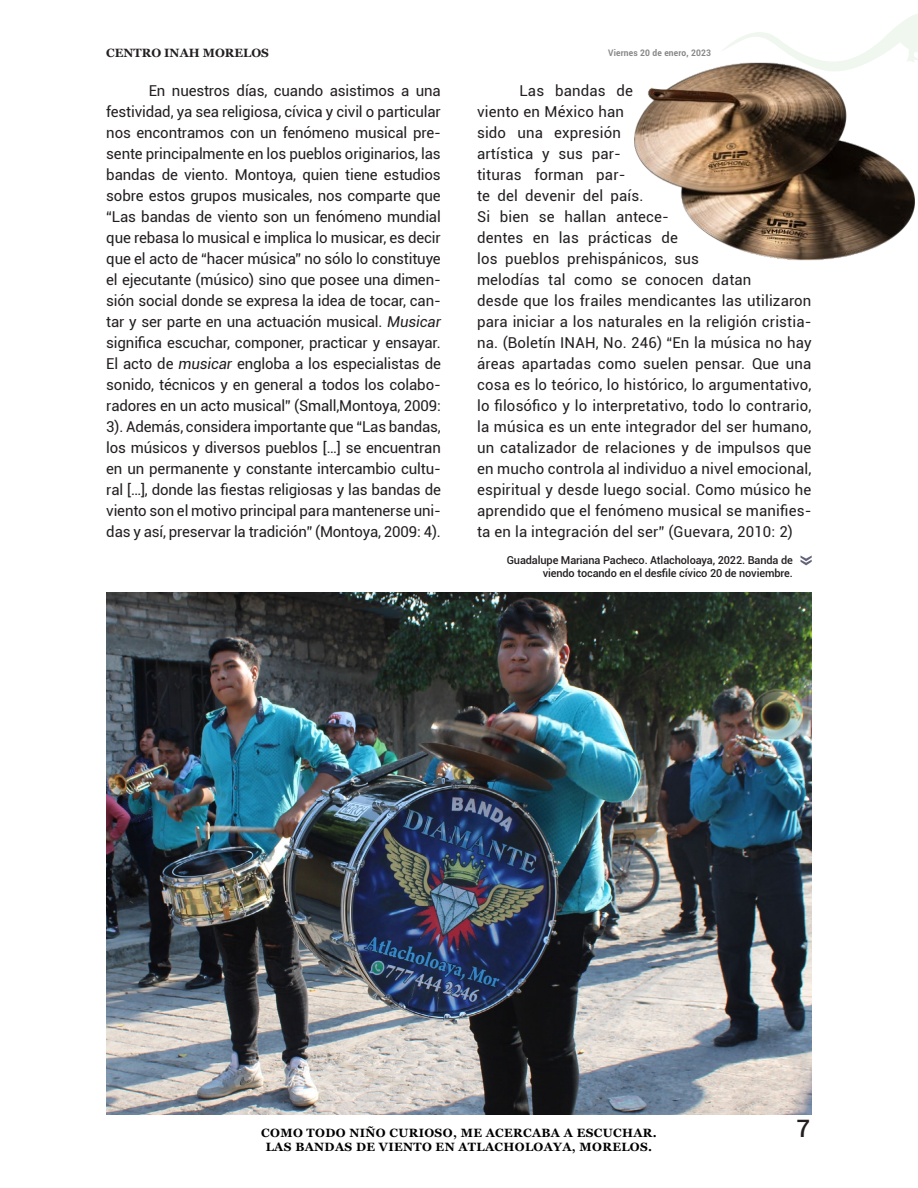
<style>
.page{position:relative;width:918px;height:1188px;background:#fff}
.page>*{position:absolute;margin:0;border:0;box-sizing:border-box;transform-origin:0 0}
.t1{font:500 24px "Roboto";color:#231f20}
.TEXTO_COMPLETO{font:15px/21px "Roboto";letter-spacing:.01em;color:#231f20;text-align:justify}
.t2{font:700 12px "Georgia";letter-spacing:.03em;color:#000001}
.t3{font:700 12px "Georgia";color:#231f20}
.t4{font:500 10.95px/13.5px "Roboto";letter-spacing:-.01em;color:#231f20;text-align:right}
.t5{font:700 9px "Roboto";letter-spacing:.02em;color:#878787;scale:.94 1}
.s1{font-style:italic}
</style>
<div class="page">
<img style="left:106px;top:592px;width:706px;height:522px">
<img style="left:634px;top:66px;width:281px;height:195px">
<svg style="left:801px;top:556px;width:11px;height:9px"></svg>
<svg style="left:721px;top:14px;width:197px;height:57px"></svg>
<p class="t3" style="left:106px;top:45px;width:164px">CENTRO INAH MORELOS</p>
<p class="t5" style="left:608px;top:47px;width:111px">Viernes 20 de enero, 2023</p>
<p class="TEXTO_COMPLETO" style="left:106px;top:80px;width:336px;text-indent:43px">En nuestros días, cuando asistimos a una festividad, ya sea religiosa, cívica y civil o particular nos encontramos con un fenómeno musical pre&shy;sente principalmente en los pueblos originarios, las bandas de viento. Montoya, quien tiene estudios sobre estos grupos musicales, nos comparte que “Las bandas de viento son un fenómeno mundial que rebasa lo musical e implica lo musicar, es decir que el acto de “hacer música” no sólo lo constituye el ejecutante (músico) sino que posee una dimen&shy;sión social donde se expresa la idea de tocar, can&shy;tar y ser parte en una actuación musical. <span class="s1">Musicar </span>significa escuchar, componer, practicar y ensayar.<br>El acto de <span class="s1">musicar</span> engloba a los especialistas de sonido, técnicos y en general a todos los colabo&shy;radores en un acto musical” (Small,Montoya, 2009:<br>3). Además, considera importante que “Las bandas, los músicos y diversos pueblos […] se encuentran en un permanente y constante intercambio cultu&shy;ral […], donde las fiestas religiosas y las bandas de viento son el motivo principal para mantenerse uni&shy;das y así, preservar la tradición” (Montoya, 2009: 4).</p>
<p class="TEXTO_COMPLETO" style="left:477px;top:80px;width:336px;text-align:left;text-indent:43px">Las bandas de<br>viento en México han<br>sido una expresión<br>artística y sus par-<br>tituras forman par-<br>te del devenir del país.<br>Si bien se hallan antece-<br>dentes en las prácticas de<br>los pueblos prehispánicos, sus<br>melodías tal como se conocen datan<br>desde que los frailes mendicantes las utilizaron para iniciar a los naturales en la religión cristia&shy;na. (Boletín INAH, No. 246) “En la música no hay áreas apartadas como suelen pensar. Que una cosa es lo teórico, lo histórico, lo argumentativo, lo filosófico y lo interpretativo, todo lo contrario, la música es un ente integrador del ser humano, un catalizador de relaciones y de impulsos que en mucho controla al individuo a nivel emocional, espiritual y desde luego social. Como músico he aprendido que el fenómeno musical se manifies&shy;ta en la integración del ser” (Guevara, 2010: 2)</p>
<p class="t4" style="left:507px;top:553px;width:288px">Guadalupe Mariana Pacheco. Atlacholoaya, 2022. Banda de viendo tocando en el desfile cívico 20 de noviembre.</p>
<p class="t2" style="left:261px;top:1125px;width:397px">COMO TODO NIÑO CURIOSO, ME ACERCABA A ESCUCHAR.</p>
<h1 class="t1" style="left:796px;top:1112px;width:15px">7</h1>
<p class="t2" style="left:266px;top:1139px;width:388px">LAS BANDAS DE VIENTO EN ATLACHOLOAYA, MORELOS.</p>
</div>
